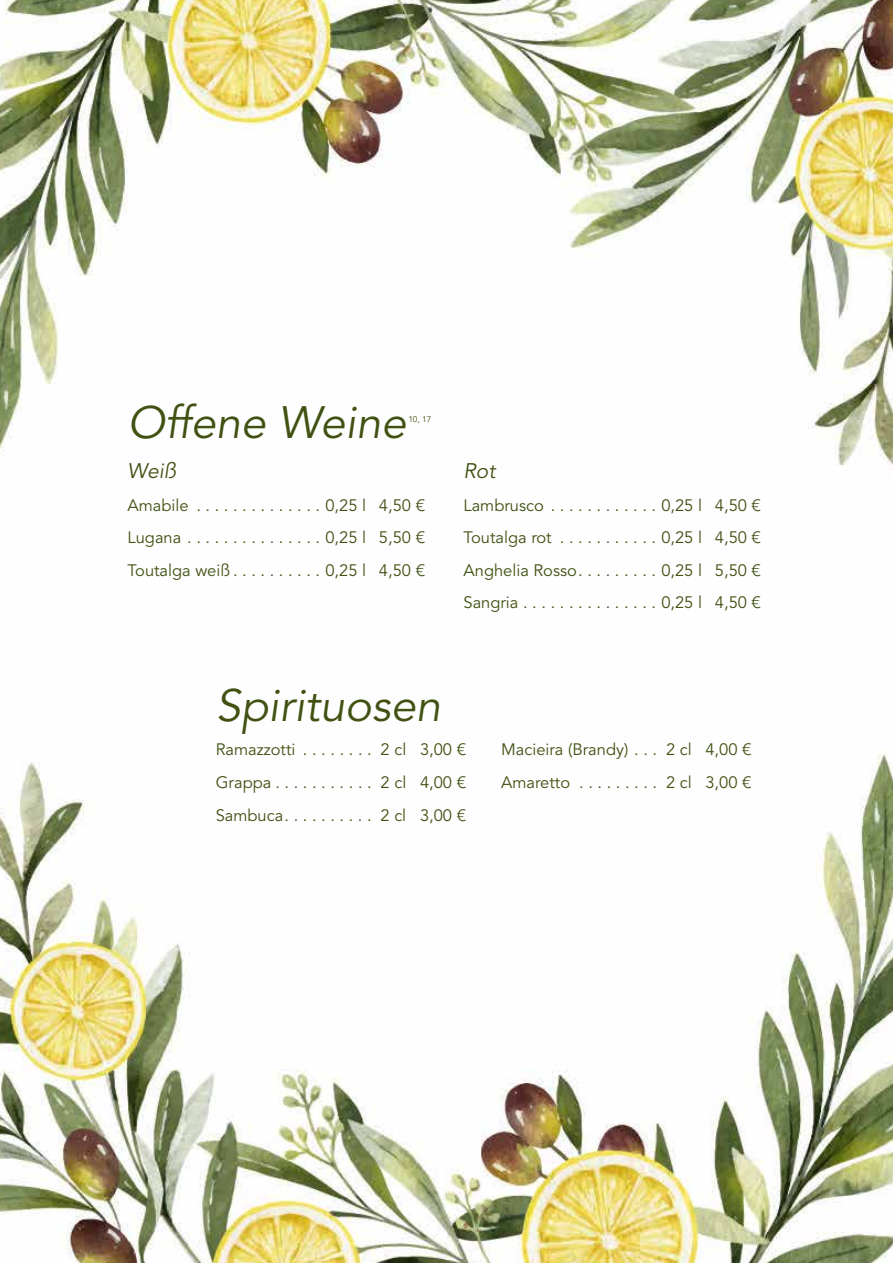
<style>
.page{position:relative;width:893px;height:1263px;background:#fff}
.page>*{position:absolute;margin:0;border:0;box-sizing:border-box;transform-origin:0 0}
.t1{font:italic 45px "Avenir";color:#415112}
.t2{font:italic 21px "Avenir";color:#415112}
.t3{font:16.5px/32.5px "Avenir";color:#415112;text-align:justify}
.t4{font:8.25px "Avenir";color:#415112}
.s1{font-family:"Avenir Next"}
</style>
<div class="page">
<img style="left:0;top:0;width:893px;height:1263px">
<h1 class="t1" style="left:128px;top:397px;width:280px">Offene Weine</h1>
<p class="t4" style="left:408px;top:415px;width:24px">10, 17</p>
<p class="t2" style="left:128px;top:459px;width:50px">Weiß</p>
<p class="t3" style="left:128px;top:489px;width:299px">Amabile . . . . . . . . . . . . . . 0,25 l 4,50 <span class="s1">€ </span>Lugana . . . . . . . . . . . . . . . 0,25 l 5,50 <span class="s1">€ </span>Toutalga weiß . . . . . . . . . . 0,25 l 4,50 <span class="s1">€</span></p>
<p class="t2" style="left:463px;top:459px;width:33px">Rot</p>
<p class="t3" style="left:463px;top:489px;width:299px">Lambrusco . . . . . . . . . . . . 0,25 l 4,50 <span class="s1">€ </span>Toutalga rot . . . . . . . . . . . 0,25 l 4,50 <span class="s1">€ </span>Anghelia Rosso . . . . . . . . . 0,25 l 5,50 <span class="s1">€ </span>Sangria . . . . . . . . . . . . . . . 0,25 l 4,50 <span class="s1">€</span></p>
<h1 class="t1" style="left:216px;top:679px;width:226px">Spirituosen</h1>
<p class="t3" style="left:216px;top:734px;width:252px">Ramazzotti . . . . . . . . 2 cl 3,00 <span class="s1">€ </span>Grappa . . . . . . . . . . . 2 cl 4,00 <span class="s1">€ </span>Sambuca . . . . . . . . . . 2 cl 3,00 <span class="s1">€</span></p>
<p class="t3" style="left:501px;top:734px;width:252px">Macieira (Brandy) . . . 2 cl 4,00 <span class="s1">€<br></span>Amaretto . . . . . . . . . 2 cl 3,00 <span class="s1">€</span></p>
</div>
